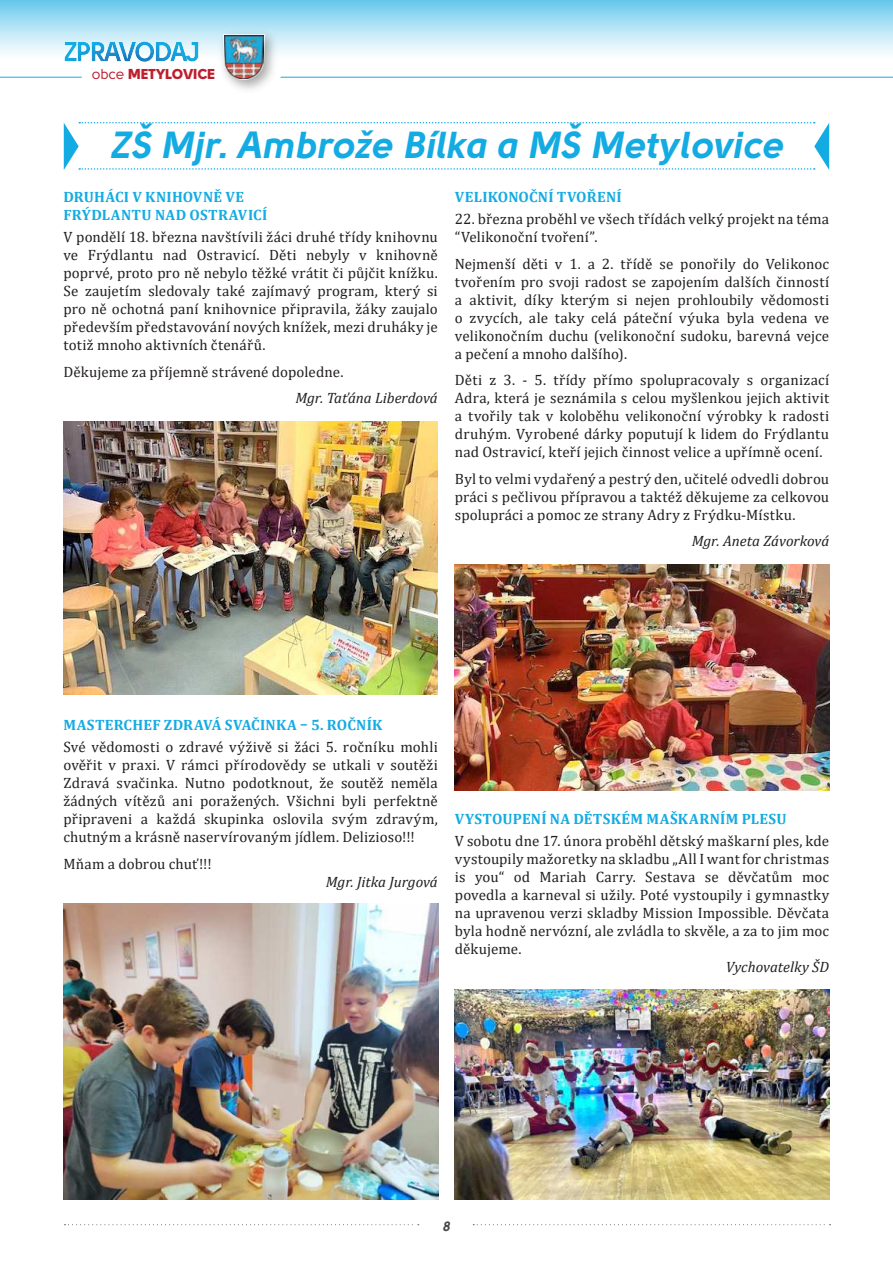
<style>
.page{position:relative;width:893px;height:1263px;background:#fff}
.page>*{position:absolute;margin:0;border:0;box-sizing:border-box;transform-origin:0 0}
.t1{font:37.5px "Solomon Sans Bold Italic";color:#14abe3}
.t2{font:15px/18px "Cambria";letter-spacing:.01em;color:#231f20;text-align:justify}
.t3{font:700 15px/18px "Cambria";letter-spacing:.015em;color:#14abe3}
.t4{font:italic 15px "Cambria";letter-spacing:-.005em;color:#231f20}
.t5{font:14.4px "Solomon Sans Black";color:#be1d2c}
.t6{font:13.5px "Solomon Sans Bold Italic";color:#444647}
.s1{font-family:"Solomon Sans Normal"}
</style>
<div class="page">
<svg style="left:0;top:0;width:893px;height:77px"></svg>
<img style="left:214px;top:25px;width:70px;height:65px">
<svg style="left:223px;top:34px;width:42px;height:46px"></svg>
<img style="left:224px;top:36px;width:40px;height:42px">
<svg style="left:65px;top:42px;width:133px;height:20px"></svg>
<hr style="left:281px;top:77px;width:612px;height:1px;background:#13ace3">
<svg style="left:64px;top:1224px;width:355px;height:1px"></svg>
<svg style="left:473px;top:1224px;width:358px;height:1px"></svg>
<hr style="left:0;top:77px;width:81px;height:1px;background:#13ace3">
<svg style="left:64px;top:122px;width:765px;height:48px"></svg>
<img style="left:64px;top:421px;width:374px;height:274px">
<img style="left:64px;top:904px;width:374px;height:295px">
<img style="left:455px;top:564px;width:374px;height:226px">
<img style="left:455px;top:990px;width:374px;height:209px">
<p class="t5" style="left:92px;top:65px;width:125px"><span class="s1">obce</span> METYLOVICE</p>
<h1 class="t1" style="left:109px;top:124px;width:676px">zŠ mjr. ambrože bílka a mŠ metylovice</h1>
<p class="t3" style="left:63px;top:188px;width:205px">DRUHÁCI V KNIHOVNĚ VE<br>FRÝDLANTU NAD OSTRAVICÍ</p>
<p class="t2" style="left:63px;top:228px;width:376px">V pondělí 18. března navštívili žáci druhé třídy knihovnu ve Frýdlantu nad Ostravicí. Děti nebyly v knihovně poprvé, proto pro ně nebylo těžké vrátit či půjčit knížku.<br>Se zaujetím sledovaly také zajímavý program, který si pro ně ochotná paní knihovnice připravila, žáky zaujalo především představování nových knížek, mezi druháky je totiž mnoho aktivních čtenářů.</p>
<p class="t2" style="left:63px;top:363px;width:282px">Děkujeme za příjemně strávené dopoledne.</p>
<p class="t4" style="left:295px;top:388px;width:144px">Mgr. Taťána Liberdová</p>
<p class="t3" style="left:455px;top:187px;width:168px">VELIKONOČNÍ TVOŘENÍ</p>
<p class="t2" style="left:455px;top:210px;width:376px">22. března proběhl ve všech třídách velký projekt na téma “Velikonoční tvoření”.</p>
<p class="t2" style="left:455px;top:255px;width:376px">Nejmenší děti v 1. a 2. třídě se ponořily do Velikonoc tvořením pro svoji radost se zapojením dalších činností a aktivit, díky kterým si nejen prohloubily vědomosti o zvycích, ale taky celá páteční výuka byla vedena ve velikonočním duchu (velikonoční sudoku, barevná vejce a pečení a mnoho dalšího).</p>
<p class="t2" style="left:455px;top:371px;width:376px">Děti z 3. - 5. třídy přímo spolupracovaly s organizací Adra, která je seznámila s celou myšlenkou jejich aktivit a tvořily tak v koloběhu velikonoční výrobky k radosti druhým. Vyrobené dárky poputují k lidem do Frýdlantu nad Ostravicí, kteří jejich činnost velice a upřímně ocení.</p>
<p class="t2" style="left:455px;top:470px;width:376px">Byl to velmi vydařený a pestrý den, učitelé odvedli dobrou práci s pečlivou přípravou a taktéž děkujeme za celkovou spolupráci a pomoc ze strany Adry z Frýdku-Místku.</p>
<p class="t4" style="left:692px;top:531px;width:139px">Mgr. Aneta Závorková</p>
<p class="t3" style="left:63px;top:715px;width:320px">MASTERCHEF ZDRAVÁ SVAČINKA – 5. ROČNÍK</p>
<p class="t2" style="left:63px;top:738px;width:376px">Své vědomosti o zdravé výživě si žáci 5. ročníku mohli ověřit v praxi. V rámci přírodovědy se utkali v soutěži Zdravá svačinka. Nutno podotknout, že soutěž neměla žádných vítězů ani poražených. Všichni byli perfektně připraveni a každá skupinka oslovila svým zdravým, chutným a krásně naservírovaným jídlem. Delizioso!!!</p>
<p class="t2" style="left:63px;top:854px;width:150px">Mňam a dobrou chuť!!!</p>
<p class="t4" style="left:326px;top:871px;width:114px">Mgr. Jitka Jurgová</p>
<p class="t3" style="left:455px;top:809px;width:333px">VYSTOUPENÍ NA DĚTSKÉM MAŠKARNÍM PLESU</p>
<p class="t2" style="left:455px;top:832px;width:376px">V sobotu dne 17. února proběhl dětský maškarní ples, kde vystoupily mažoretky na skladbu „All I want for christmas is you“ od Mariah Carry. Sestava se děvčatům moc povedla a karneval si užily. Poté vystoupily i gymnastky na upravenou verzi skladby Mission Impossible. Děvčata byla hodně nervózní, ale zvládla to skvěle, a za to jim moc děkujeme.</p>
<p class="t4" style="left:726px;top:956px;width:105px">Vychovatelky ŠD</p>
<p class="t6" style="left:443px;top:1218px;width:9px">8</p>
</div>
